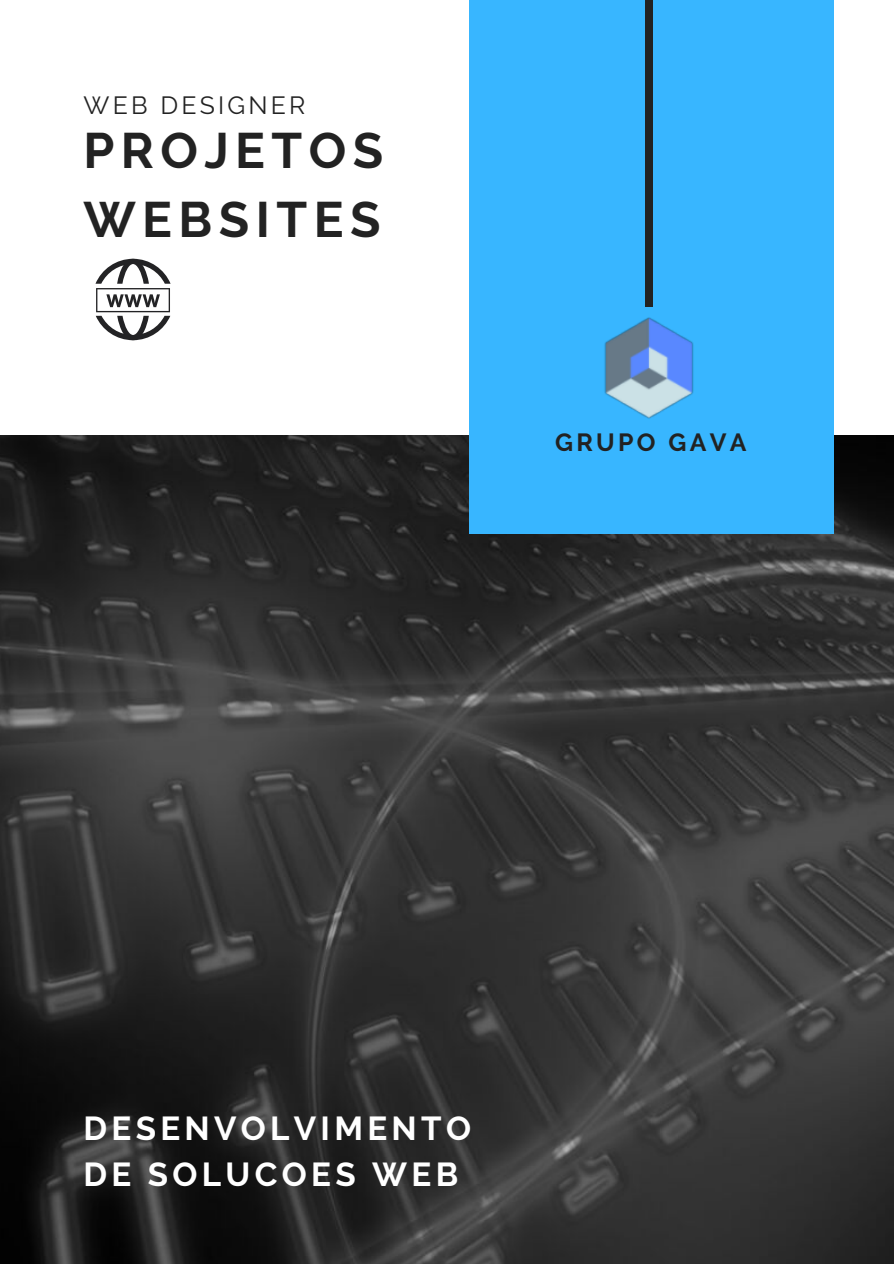
<style>
.page{position:relative;width:894px;height:1264px;background:#fff}
.page>*{position:absolute;margin:0;border:0;box-sizing:border-box;transform-origin:0 0}
.t1{font:700 49.65px/68.7px "Raleway";letter-spacing:.13em;color:#222}
.t2{font:700 33.15px/46.2px "Raleway";letter-spacing:.13em;color:#fff}
.t3{font:24.9px "Raleway";letter-spacing:.13em;color:#222}
.t4{font:700 24.75px "Raleway";letter-spacing:.135em;color:#222}
</style>
<div class="page">
<img style="left:0;top:435px;width:893px;height:828px">
<div style="left:469px;top:0;width:364px;height:534px;background:#38b6ff"></div>
<div style="left:645px;top:0;width:7px;height:306px;background:#222"></div>
<img style="left:604px;top:317px;width:90px;height:102px">
<svg style="left:95px;top:259px;width:75px;height:81px"></svg>
<p class="t3" style="left:83px;top:90px;width:223px">WEB DESIGNER</p>
<h1 class="t1" style="left:83px;top:116px;width:301px">PROJETOS<br>WEBSITES</h1>
<p class="t4" style="left:555px;top:427px;width:193px">GRUPO GAVA</p>
<p class="t2" style="left:83px;top:1105px;width:389px">DESENVOLVIMENTO<br>DE SOLUCOES WEB</p>
</div>
